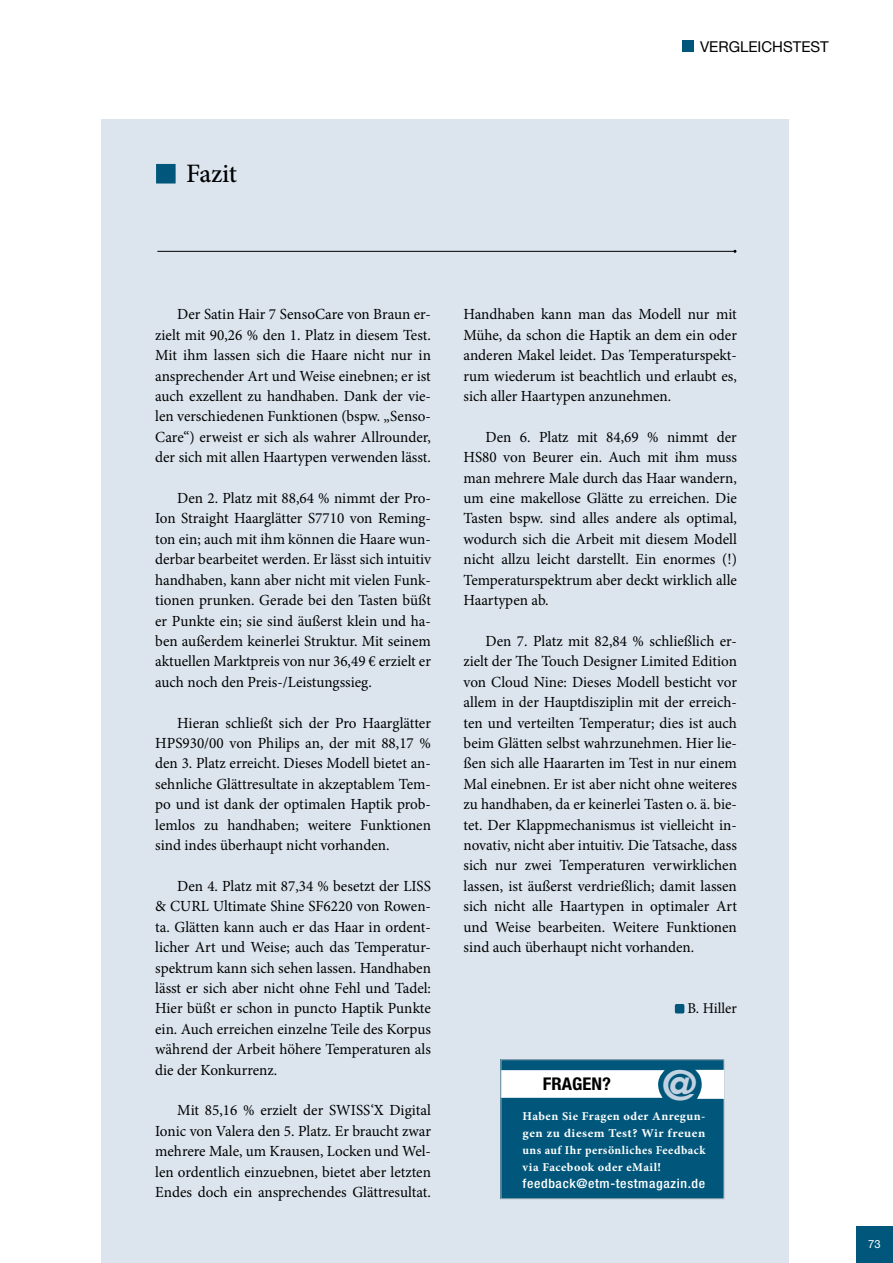
<style>
.page{position:relative;width:893px;height:1263px;background:#fff}
.page>*{position:absolute;margin:0;border:0;box-sizing:border-box;transform-origin:0 0}
.t1{font:700 condensed 41.55px "Helvetica Neue LT Std";color:#c2d2e1;scale:1.06 1}
.t2{font:500 26.55px "Minion Pro";letter-spacing:-.015em;color:#000}
.t3{font:700 condensed 17.55px "Helvetica Neue LT Std";color:#000;scale:1.06 1}
.t4{font:15.45px/20.4px "Minion Pro";color:#000;text-align:justify}
.t5{font:15px "Helvetica Neue LT Std";color:#000}
.t6{font:15px "Minion Pro";color:#000}
.t7{font:500 condensed 12.9px "Helvetica Neue LT Std";letter-spacing:.045em;color:#fff;scale:1.07 1}
.t8{font:700 12px/17px "Minion Pro";letter-spacing:.04em;color:#fff;text-align:justify}
.t9{font:11.25px "Helvetica Neue LT Std";color:#fff}
</style>
<div class="page">
<svg style="left:856px;top:1226px;width:37px;height:37px"></svg>
<svg style="left:682px;top:40px;width:11px;height:12px"></svg>
<div style="left:101px;top:119px;width:688px;height:1144px;background:#dce5ee"></div>
<div style="left:675px;top:1004px;width:9px;height:9px;background:#00577b;border-radius:2px"></div>
<svg style="left:500px;top:1059px;width:224px;height:140px;background:#2d7491"></svg>
<hr style="left:157px;top:251px;width:578px;height:1px;background:#000">
<div style="left:156px;top:164px;width:20px;height:19px;background:#00577b"></div>
<h2 class="t2" style="left:186px;top:156px;width:52px">Fazit</h2>
<p class="t5" style="left:700px;top:37px;width:130px">VERGLEICHSTEST</p>
<p class="t4" style="left:155px;top:304px;width:277px;text-indent:22px">Der Satin Hair 7 SensoCare von Braun er&shy;zielt mit 90,26 % den 1. Platz in diesem Test.<br>Mit ihm lassen sich die Haare nicht nur in ansprechender Art und Weise einebnen; er ist auch exzellent zu handhaben. Dank der vie&shy;len verschiedenen Funktionen (bspw. „Senso-Care“) erweist er sich als wahrer Allrounder, der sich mit allen Haartypen verwenden lässt.</p>
<p class="t4" style="left:155px;top:488px;width:277px;text-indent:22px">Den 2. Platz mit 88,64 % nimmt der Pro-Ion Straight Haarglätter S7710 von Reming&shy;ton ein; auch mit ihm können die Haare wun&shy;derbar bearbeitet werden. Er lässt sich intuitiv handhaben, kann aber nicht mit vielen Funk&shy;tionen prunken. Gerade bei den Tasten büßt er Punkte ein; sie sind äußerst klein und ha&shy;ben außerdem keinerlei Struktur. Mit seinem aktuellen Marktpreis von nur 36,49 € erzielt er auch noch den Preis-/Leistungssieg.</p>
<p class="t4" style="left:155px;top:712px;width:277px;text-indent:22px">Hieran schließt sich der Pro Haarglätter HPS930/00 von Philips an, der mit 88,17 % den 3. Platz erreicht. Dieses Modell bietet an&shy;sehnliche Glättresultate in akzeptablem Tem&shy;po und ist dank der optimalen Haptik prob&shy;lemlos zu handhaben; weitere Funktionen sind indes überhaupt nicht vorhanden.</p>
<p class="t4" style="left:155px;top:876px;width:277px;text-indent:22px">Den 4. Platz mit 87,34 % besetzt der LISS &amp; CURL Ultimate Shine SF6220 von Rowen&shy;ta. Glätten kann auch er das Haar in ordent&shy;licher Art und Weise; auch das Temperatur&shy;spektrum kann sich sehen lassen. Handhaben lässt er sich aber nicht ohne Fehl und Tadel:<br>Hier büßt er schon in puncto Haptik Punkte ein. Auch erreichen einzelne Teile des Korpus während der Arbeit höhere Temperaturen als die der Konkurrenz.</p>
<p class="t4" style="left:155px;top:1100px;width:277px;text-indent:22px">Mit 85,16 % erzielt der SWISS‘X Digital Ionic von Valera den 5. Platz. Er braucht zwar mehrere Male, um Krausen, Locken und Wel&shy;len ordentlich einzuebnen, bietet aber letzten Endes doch ein ansprechendes Glättresultat.</p>
<p class="t4" style="left:463px;top:304px;width:275px">Handhaben kann man das Modell nur mit Mühe, da schon die Haptik an dem ein oder anderen Makel leidet. Das Temperaturspekt&shy;rum wiederum ist beachtlich und erlaubt es, sich aller Haartypen anzunehmen.</p>
<p class="t4" style="left:463px;top:427px;width:275px;text-indent:22px">Den 6. Platz mit 84,69 % nimmt der HS80 von Beurer ein. Auch mit ihm muss man mehrere Male durch das Haar wandern, um eine makellose Glätte zu erreichen. Die Tasten bspw. sind alles andere als optimal, wodurch sich die Arbeit mit diesem Modell nicht allzu leicht darstellt. Ein enormes (!)<br>Temperaturspektrum aber deckt wirklich alle Haartypen ab.</p>
<p class="t4" style="left:463px;top:631px;width:275px;text-indent:22px">Den 7. Platz mit 82,84 % schließlich er&shy;zielt der The Touch Designer Limited Edition von Cloud Nine: Dieses Modell besticht vor allem in der Hauptdisziplin mit der erreich&shy;ten und verteilten Temperatur; dies ist auch beim Glätten selbst wahrzunehmen. Hier lie&shy;ßen sich alle Haararten im Test in nur einem Mal einebnen. Er ist aber nicht ohne weiteres zu handhaben, da er keinerlei Tasten o. ä. bie&shy;tet. Der Klappmechanismus ist vielleicht in&shy;novativ, nicht aber intuitiv. Die Tatsache, dass sich nur zwei Temperaturen verwirklichen lassen, ist äußerst verdrießlich; damit lassen sich nicht alle Haartypen in optimaler Art und Weise bearbeiten. Weitere Funktionen sind auch überhaupt nicht vorhanden.</p>
<p class="t6" style="left:688px;top:998px;width:51px">B. Hiller</p>
<p class="t3" style="left:543px;top:1073px;width:66px">FRAGEN?</p>
<h1 class="t1" style="left:662px;top:1060px;width:35px">@</h1>
<p class="t8" style="left:523px;top:1108px;width:184px">Haben Sie Fragen oder Anregun&shy;gen zu diesem Test? Wir freuen uns auf Ihr persönliches Feedback via Facebook oder eMail!</p>
<p class="t7" style="left:523px;top:1175px;width:172px">feedback@etm-testmagazin.de</p>
<p class="t9" style="left:868px;top:1237px;width:14px">73</p>
</div>
